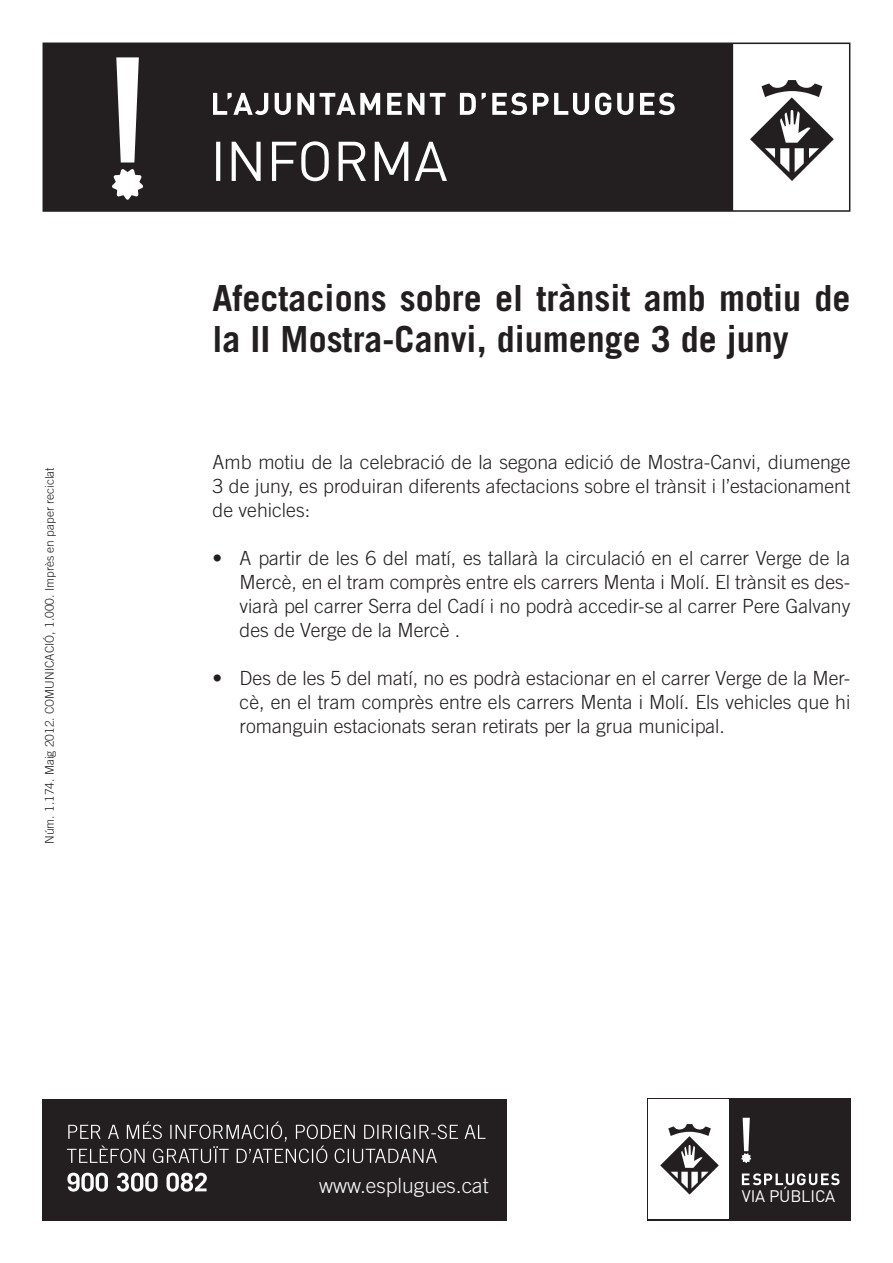
<style>
.page{position:relative;width:893px;height:1263px;background:#fff}
.page>*{position:absolute;margin:0;border:0;box-sizing:border-box;transform-origin:0 0}
.t1{font:700 36px/40.5px "Trade Gothic LT Com";color:#231f20}
.t2{font:300 21px "Trade Gothic LT Com";color:#fafafa}
.t3{font:300 19.5px/24px "Trade Gothic LT Com";color:#231f20;text-align:justify}
.t4{font:16.5px "DIN";letter-spacing:-.01em;color:#fff}
.t5{font:300 12px "Trade Gothic LT Com";color:#231f20}
</style>
<div class="page">
<svg style="left:43px;top:43px;width:807px;height:169px;background:#433f40"></svg>
<svg style="left:216px;top:141px;width:231px;height:40px"></svg>
<svg style="left:213px;top:93px;width:462px;height:22px"></svg>
<svg style="left:112px;top:57px;width:32px;height:143px"></svg>
<div style="left:43px;top:1098px;width:464px;height:122px;background:#231f20"></div>
<svg style="left:67px;top:1173px;width:140px;height:18px"></svg>
<svg style="left:67px;top:1121px;width:418px;height:42px"></svg>
<div style="left:647px;top:1098px;width:203px;height:122px;background:#231f20"></div>
<div style="left:648px;top:1100px;width:81px;height:119px;background:#fff"></div>
<svg style="left:660px;top:1124px;width:59px;height:70px"></svg>
<svg style="left:741px;top:1118px;width:10px;height:45px"></svg>
<svg style="left:742px;top:1173px;width:97px;height:12px"></svg>
<p class="t5" style="left:43px;top:844px;width:378px;rotate:-90deg">Núm. 1.174. Maig 2012. COMUNICACIÓ, 1.000. Imprès en paper reciclat</p>
<p class="t1" style="left:213px;top:278px;width:639px">Afectacions sobre el trànsit amb motiu de la II Mostra-Canvi, diumenge 3 de juny</p>
<p class="t3" style="left:213px;top:450px;width:639px">Amb motiu de la celebració de la segona edició de Mostra-Canvi, diumenge 3 de juny, es produiran diferents afectacions sobre el trànsit i l’estacionament de vehicles:</p>
<p class="t3" style="left:240px;top:546px;width:612px;text-indent:-27px">• A partir de les 6 del matí, es tallarà la circulació en el carrer Verge de la Mercè, en el tram comprès entre els carrers Menta i Molí. El trànsit es des&shy;viarà pel carrer Serra del Cadí i no podrà accedir-se al carrer Pere Galvany des de Verge de la Mercè .</p>
<p class="t3" style="left:240px;top:666px;width:612px;text-indent:-27px">• Des de les 5 del matí, no es podrà estacionar en el carrer Verge de la Mer&shy;cè, en el tram comprès entre els carrers Menta i Molí. Els vehicles que hi romanguin estacionats seran retirats per la grua municipal.</p>
<p class="t2" style="left:319px;top:1173px;width:171px">www.esplugues.cat</p>
<p class="t4" style="left:742px;top:1186px;width:95px">VIA PÚBLICA</p>
</div>
